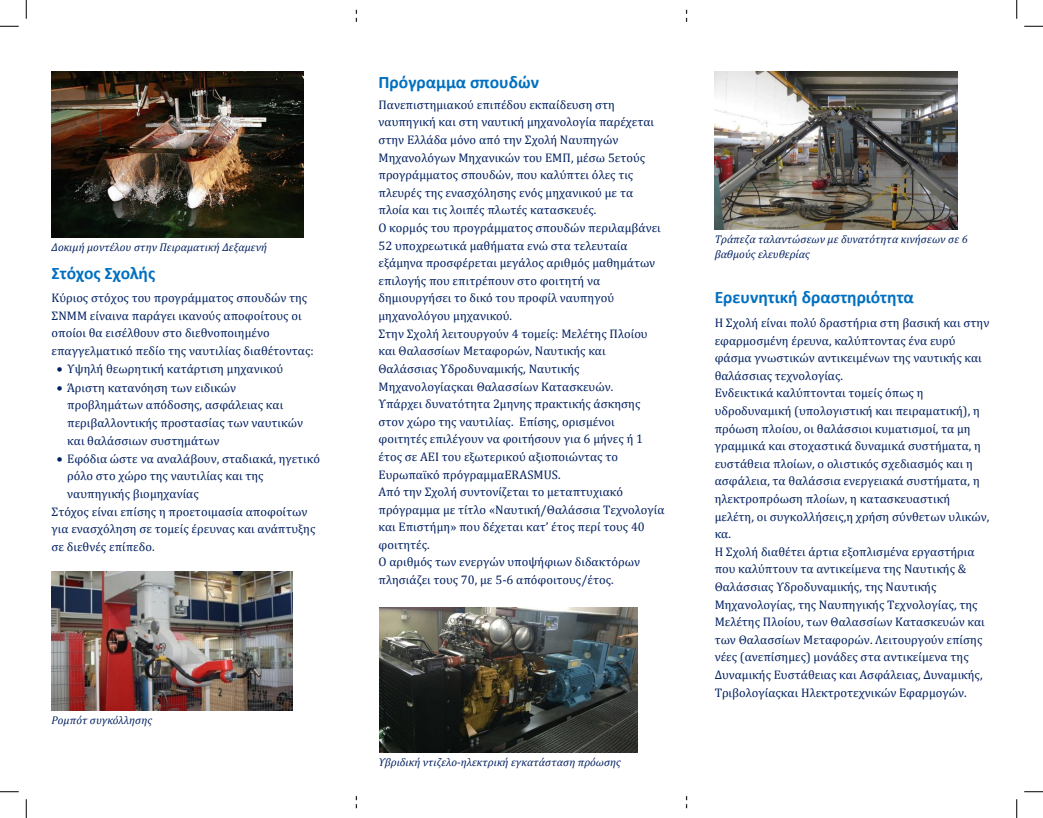
<style>
.page{position:relative;width:1043px;height:818px;background:#fff}
.page>*{position:absolute;margin:0;border:0;box-sizing:border-box;transform-origin:0 0}
.t1{font:700 17.5px "Calibri";color:#0070c0}
.t2{font:12.5px/17.6px "Cambria";color:#002060}
.t3{font:italic 11.25px/15.8px "Cambria";color:#002060}
</style>
<div class="page">
<img style="left:52px;top:71px;width:251px;height:166px">
<img style="left:52px;top:571px;width:240px;height:139px">
<img style="left:379px;top:607px;width:258px;height:145px">
<img style="left:714px;top:71px;width:243px;height:158px">
<svg style="left:0;top:25px;width:19px;height:2px"></svg>
<svg style="left:1024px;top:25px;width:18px;height:2px"></svg>
<svg style="left:0;top:791px;width:19px;height:1px"></svg>
<svg style="left:1024px;top:791px;width:18px;height:1px"></svg>
<svg style="left:25px;top:0;width:2px;height:19px"></svg>
<svg style="left:25px;top:799px;width:2px;height:19px"></svg>
<svg style="left:1016px;top:0;width:1px;height:19px"></svg>
<svg style="left:1016px;top:799px;width:1px;height:19px"></svg>
<p class="t3" style="left:52px;top:238px;width:217px">Δοκιμή μοντέλου στην Πειραματική Δεξαμενή</p>
<p class="t1" style="left:52px;top:260px;width:105px">Στόχος Σχολής</p>
<p class="t2" style="left:52px;top:289px;width:264px">Κύριος στόχος του προγράμματος σπουδών της ΣΝΜΜ είναινα παράγει ικανούς αποφοίτους οι οποίοι θα εισέλθουν στο διεθνοποιημένο επαγγελματικό πεδίο της ναυτιλίας διαθέτοντας:</p>
<p class="t2" style="left:57px;top:360px;width:228px">• Υψηλή θεωρητική κατάρτιση μηχανικού</p>
<p class="t2" style="left:67px;top:378px;width:237px;text-indent:-10px">• Άριστη κατανόηση των ειδικών προβλημάτων απόδοσης, ασφάλειας και περιβαλλοντικής προστασίας των ναυτικών και θαλάσσιων συστημάτων</p>
<p class="t2" style="left:57px;top:449px;width:265px">• Εφόδια ώστε να αναλάβουν, σταδιακά, ηγετικό</p>
<p class="t2" style="left:67px;top:467px;width:198px">ρόλο στο χώρο της ναυτιλίας και της</p>
<p class="t2" style="left:67px;top:485px;width:133px">ναυπηγικής βιομηχανίας</p>
<p class="t2" style="left:52px;top:502px;width:257px">Στόχος είναι επίσης η προετοιμασία αποφοίτων</p>
<p class="t2" style="left:52px;top:520px;width:265px">για ενασχόληση σε τομείς έρευνας και ανάπτυξης</p>
<p class="t2" style="left:52px;top:537px;width:104px">σε διεθνές επίπεδο.</p>
<p class="t3" style="left:52px;top:711px;width:102px">Ρομπότ συγκόλλησης</p>
<p class="t1" style="left:378px;top:70px;width:162px">Πρόγραμμα σπουδών</p>
<p class="t2" style="left:378px;top:96px;width:287px">Πανεπιστημιακού επιπέδου εκπαίδευση στη ναυπηγική και στη ναυτική μηχανολογία παρέχεται στην Ελλάδα μόνο από την Σχολή Ναυπηγών Μηχανολόγων Μηχανικών του ΕΜΠ, μέσω 5ετούς προγράμματος σπουδών, που καλύπτει όλες τις πλευρές της ενασχόλησης ενός μηχανικού με τα πλοία και τις λοιπές πλωτές κατασκευές.<br>Ο κορμός του προγράμματος σπουδών περιλαμβάνει 52 υποχρεωτικά μαθήματα ενώ στα τελευταία εξάμηνα προσφέρεται μεγάλος αριθμός μαθημάτων επιλογής που επιτρέπουν στο φοιτητή να δημιουργήσει το δικό του προφίλ ναυπηγού μηχανολόγου μηχανικού.<br>Στην Σχολή λειτουργούν 4 τομείς: Μελέτης Πλοίου και Θαλασσίων Μεταφορών, Ναυτικής και Θαλάσσιας Υδροδυναμικής, Ναυτικής Μηχανολογίαςκαι Θαλασσίων Κατασκευών.<br>Υπάρχει δυνατότητα 2μηνης πρακτικής άσκησης στον χώρο της ναυτιλίας. Επίσης, ορισμένοι φοιτητές επιλέγουν να φοιτήσουν για 6 μήνες ή 1 έτος σε ΑΕΙ του εξωτερικού αξιοποιώντας το Ευρωπαϊκό πρόγραμμαERASMUS.<br>Από την Σχολή συντονίζεται το μεταπτυχιακό πρόγραμμα με τίτλο «Ναυτική/Θαλάσσια Τεχνολογία και Επιστήμη» που δέχεται κατ’ έτος περί τους 40 φοιτητές.<br>Ο αριθμός των ενεργών υποψήφιων διδακτόρων πλησιάζει τους 70, με 5-6 απόφοιτους/έτος.</p>
<p class="t3" style="left:378px;top:753px;width:244px">Υβριδική ντιζελο-ηλεκτρική εγκατάσταση πρόωσης</p>
<p class="t3" style="left:714px;top:230px;width:255px">Τράπεζα ταλαντώσεων με δυνατότητα κινήσεων σε 6 βαθμούς ελευθερίας</p>
<p class="t1" style="left:714px;top:285px;width:201px">Ερευνητική δραστηριότητα</p>
<p class="t2" style="left:714px;top:314px;width:276px">Η Σχολή είναι πολύ δραστήρια στη βασική και στην εφαρμοσμένη έρευνα, καλύπτοντας ένα ευρύ φάσμα γνωστικών αντικειμένων της ναυτικής και θαλάσσιας τεχνολογίας.<br>Ενδεικτικά καλύπτονται τομείς όπως η υδροδυναμική (υπολογιστική και πειραματική), η πρόωση πλοίου, οι θαλάσσιοι κυματισμοί, τα μη γραμμικά και στοχαστικά δυναμικά συστήματα, η ευστάθεια πλοίων, ο ολιστικός σχεδιασμός και η ασφάλεια, τα θαλάσσια ενεργειακά συστήματα, η ηλεκτροπρόωση πλοίων, η κατασκευαστική μελέτη, οι συγκολλήσεις,η χρήση σύνθετων υλικών, κα.<br>Η Σχολή διαθέτει άρτια εξοπλισμένα εργαστήρια που καλύπτουν τα αντικείμενα της Ναυτικής &amp; Θαλάσσιας Υδροδυναμικής, της Ναυτικής Μηχανολογίας, της Ναυπηγικής Τεχνολογίας, της Μελέτης Πλοίου, των Θαλασσίων Κατασκευών και των Θαλασσίων Μεταφορών. Λειτουργούν επίσης νέες (ανεπίσημες) μονάδες στα αντικείμενα της Δυναμικής Ευστάθειας και Ασφάλειας, Δυναμικής, Τριβολογίαςκαι Ηλεκτροτεχνικών Εφαρμογών.</p>
</div>
